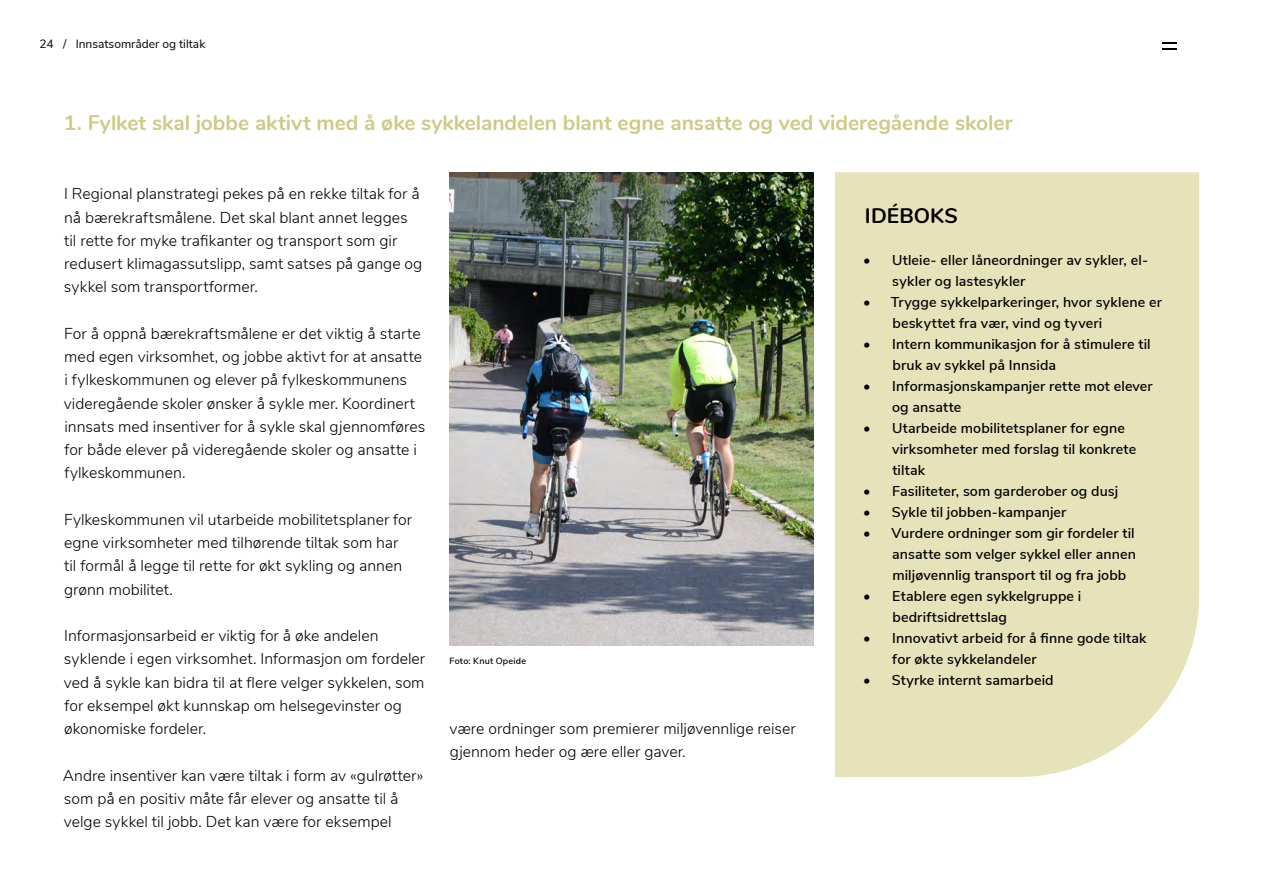
<style>
.page{position:relative;width:1263px;height:893px;background:#fff}
.page>*{position:absolute;margin:0;border:0;box-sizing:border-box;transform-origin:0 0}
.t1{font:700 21px "Nunito";color:#cfca87}
.t2{font:700 21px "Nunito";letter-spacing:.005em;color:#000}
.t3{font:300 15.75px/23.2px "Nunito Sans";color:#000}
.t4{font:600 14.25px/21px "Nunito Sans";letter-spacing:.01em;color:#000}
.t5{font:12px "Nunito Sans";color:#000}
.t6{font:600 9px "Nunito Sans";letter-spacing:.025em;color:#000}
</style>
<div class="page">
<img style="left:449px;top:172px;width:365px;height:474px">
<div style="left:835px;top:172px;width:364px;height:605px;background:#e6e3bb"></div>
<svg style="left:1163px;top:42px;width:14px;height:1px"></svg>
<svg style="left:1163px;top:49px;width:14px;height:1px"></svg>
<p class="t5" style="left:39px;top:35px;width:167px">24 / Innsatsområder og tiltak</p>
<h1 class="t1" style="left:64px;top:107px;width:950px">1. Fylket skal jobbe aktivt med å øke sykkelandelen blant egne ansatte og ved videregående skoler</h1>
<p class="t3" style="left:64px;top:181px;width:360px">I Regional planstrategi pekes på en rekke tiltak for å nå bærekraftsmålene. Det skal blant annet legges til rette for myke trafikanter og transport som gir redusert klimagassutslipp, samt satses på gange og sykkel som transportformer.</p>
<p class="t3" style="left:64px;top:321px;width:363px">For å oppnå bærekraftsmålene er det viktig å starte med egen virksomhet, og jobbe aktivt for at ansatte i fylkeskommunen og elever på fylkeskommunens videregående skoler ønsker å sykle mer. Koordinert innsats med insentiver for å sykle skal gjennomføres for både elever på videregående skoler og ansatte i fylkeskommunen.</p>
<p class="t3" style="left:64px;top:507px;width:350px">Fylkeskommunen vil utarbeide mobilitetsplaner for egne virksomheter med tilhørende tiltak som har til formål å legge til rette for økt sykling og annen grønn mobilitet.</p>
<p class="t3" style="left:64px;top:623px;width:363px">Informasjonsarbeid er viktig for å øke andelen syklende i egen virksomhet. Informasjon om fordeler ved å sykle kan bidra til at flere velger sykkelen, som for eksempel økt kunnskap om helsegevinster og økonomiske fordeler.</p>
<p class="t3" style="left:63px;top:762px;width:362px">Andre insentiver kan være tiltak i form av «gulrøtter» som på en positiv måte får elever og ansatte til å velge sykkel til jobb. Det kan være for eksempel</p>
<p class="t6" style="left:449px;top:654px;width:78px">Foto: Knut Opeide</p>
<p class="t3" style="left:449px;top:716px;width:348px">være ordninger som premierer miljøvennlige reiser gjennom heder og ære eller gaver.</p>
<h1 class="t2" style="left:865px;top:200px;width:95px">IDÉBOKS</h1>
<p class="t4" style="left:892px;top:249px;width:257px;text-indent:-29px">• Utleie- eller låneordninger av sykler, el&shy;sykler og lastesykler</p>
<p class="t4" style="left:892px;top:291px;width:271px;text-indent:-29px">• Trygge sykkelparkeringer, hvor syklene er beskyttet fra vær, vind og tyveri</p>
<p class="t4" style="left:892px;top:333px;width:260px;text-indent:-29px">• Intern kommunikasjon for å stimulere til bruk av sykkel på Innsida</p>
<p class="t4" style="left:892px;top:375px;width:262px;text-indent:-29px">• Informasjonskampanjer rette mot elever og ansatte</p>
<p class="t4" style="left:892px;top:417px;width:246px;text-indent:-29px">• Utarbeide mobilitetsplaner for egne virksomheter med forslag til konkrete tiltak</p>
<p class="t4" style="left:863px;top:480px;width:257px">• Fasiliteter, som garderober og dusj</p>
<p class="t4" style="left:863px;top:501px;width:205px">• Sykle til jobben-kampanjer</p>
<p class="t4" style="left:892px;top:522px;width:245px;text-align:justify;text-indent:-29px">• Vurdere ordninger som gir fordeler til ansatte som velger sykkel eller annen miljøvennlig transport til og fra jobb</p>
<p class="t4" style="left:892px;top:585px;width:190px;text-indent:-29px">• Etablere egen sykkelgruppe i bedriftsidrettslag</p>
<p class="t4" style="left:892px;top:627px;width:256px;text-indent:-29px">• Innovativt arbeid for å finne gode tiltak for økte sykkelandeler</p>
<p class="t4" style="left:863px;top:669px;width:192px">• Styrke internt samarbeid</p>
</div>
